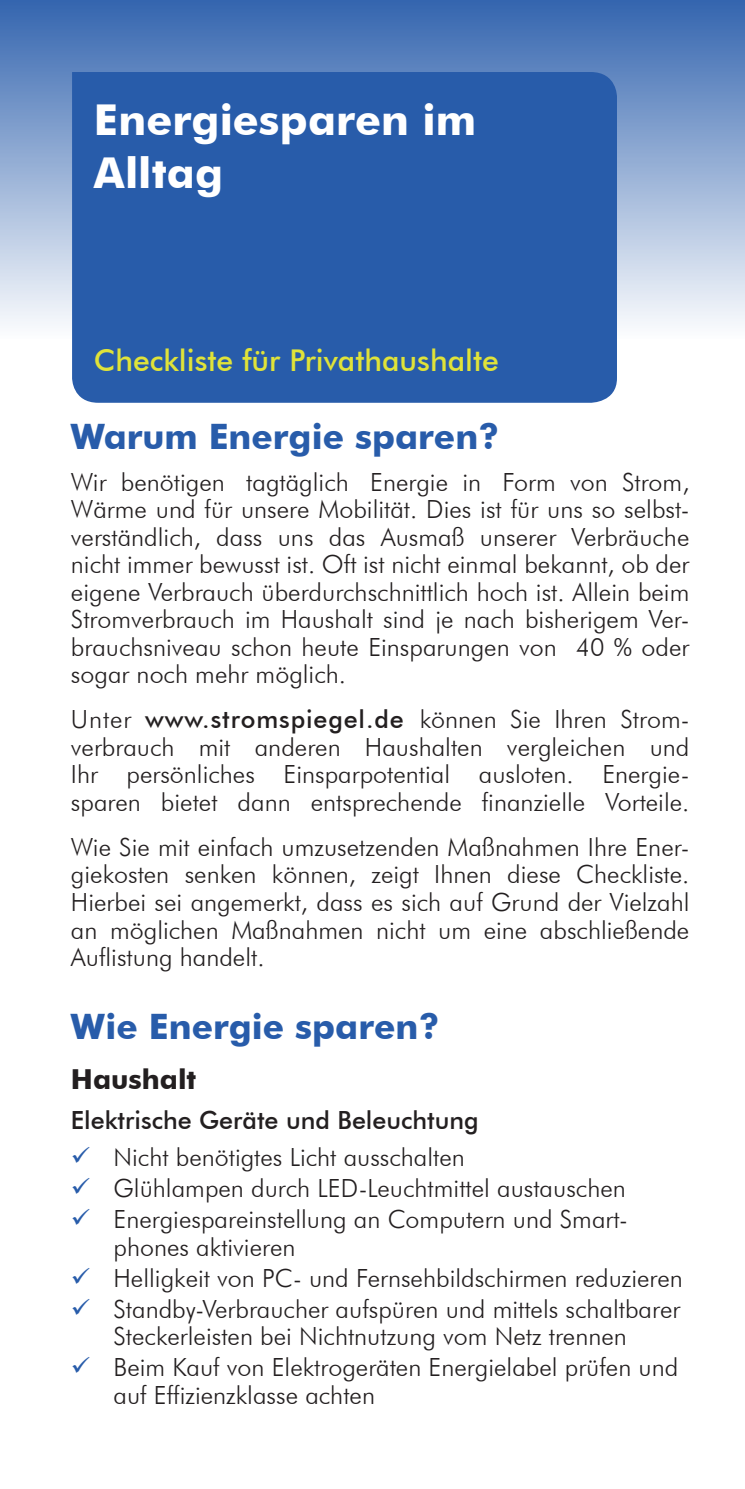
<style>
.page{position:relative;width:745px;height:1489px;background:#fff}
.page>*{position:absolute;margin:0;border:0;box-sizing:border-box;transform-origin:0 0}
.t1{font:700 42.5px/52.5px "Futura BT";color:#fff}
.t2{font:700 35px "Futura BT";color:#285caa}
.t3{font:500 30px "Futura BT";color:#e0e339}
.t4{font:700 27.5px "Futura BT";color:#231f20}
.t5{font:300 25px/27.5px "Futura BT";color:#231f20;text-align:justify}
.t6{font:500 25px "Futura BT";color:#231f20}
.s1{font-weight:500}
.s2{color:#285caa}
</style>
<div class="page">
<div style="left:0;top:0;width:744px;height:338px;background:linear-gradient(to bottom,#3465af,#f9fbfd)"></div>
<div style="left:72px;top:72px;width:544px;height:331px;background:#285caa"></div>
<h1 class="t1" style="left:94px;top:93px;width:383px">Energiesparen im<br>Alltag</h1>
<p class="t3" style="left:94px;top:341px;width:406px">Checkliste für Privathaushalte</p>
<h2 class="t2" style="left:71px;top:415px;width:429px">Warum Energie sparen?</h2>
<p class="t5" style="left:71px;top:468px;width:619px">Wir benötigen tagtäglich Energie in Form von Strom, Wärme und für unsere Mobilität. Dies ist für uns so selbst&shy;verständlich, dass uns das Ausmaß unserer Verbräuche nicht immer bewusst ist. Oft ist nicht einmal bekannt, ob der eigene Verbrauch überdurchschnittlich hoch ist. Allein beim Stromverbrauch im Haushalt sind je nach bisherigem Ver&shy;brauchsniveau schon heute Einsparungen von 40 % oder sogar noch mehr möglich.</p>
<p class="t5" style="left:71px;top:705px;width:619px">Unter <span class="s1">www.stromspiegel.de</span> können Sie Ihren Strom&shy;verbrauch mit anderen Haushalten vergleichen und Ihr persönliches Einsparpotential ausloten. Energie&shy;sparen bietet dann entsprechende finanzielle Vorteile.</p>
<p class="t5" style="left:71px;top:833px;width:619px">Wie Sie mit einfach umzusetzenden Maßnahmen Ihre Ener&shy;giekosten senken können, zeigt Ihnen diese Checkliste.<br>Hierbei sei angemerkt, dass es sich auf Grund der Vielzahl an möglichen Maßnahmen nicht um eine abschließende Auflistung handelt.</p>
<h2 class="t2" style="left:71px;top:1005px;width:370px">Wie Energie sparen?</h2>
<p class="t4" style="left:71px;top:1061px;width:127px">Haushalt</p>
<p class="t6" style="left:71px;top:1104px;width:409px">Elektrische Geräte und Beleuchtung</p>
<p class="t5" style="left:71px;top:1143px;width:395px"><span class="s2">✓</span> Nicht benötigtes Licht ausschalten</p>
<p class="t5" style="left:71px;top:1174px;width:556px"><span class="s2">✓</span> Glühlampen durch LED-Leuchtmittel austauschen</p>
<p class="t5" style="left:113px;top:1205px;width:515px;text-indent:-43px"><span class="s2">✓</span> Energiespareinstellung an Computern und Smart&shy;phones aktivieren</p>
<p class="t5" style="left:71px;top:1263px;width:613px"><span class="s2">✓</span> Helligkeit von PC- und Fernsehbildschirmen reduzieren</p>
<p class="t5" style="left:71px;top:1294px;width:610px;text-align:center"><span class="s2">✓</span> Standby-Verbraucher aufspüren und mittels schaltbarer<br>Steckerleisten bei Nichtnutzung vom Netz trennen</p>
<p class="t5" style="left:113px;top:1353px;width:566px;text-indent:-43px"><span class="s2">✓</span> Beim Kauf von Elektrogeräten Energielabel prüfen und auf Effizienzklasse achten</p>
</div>
